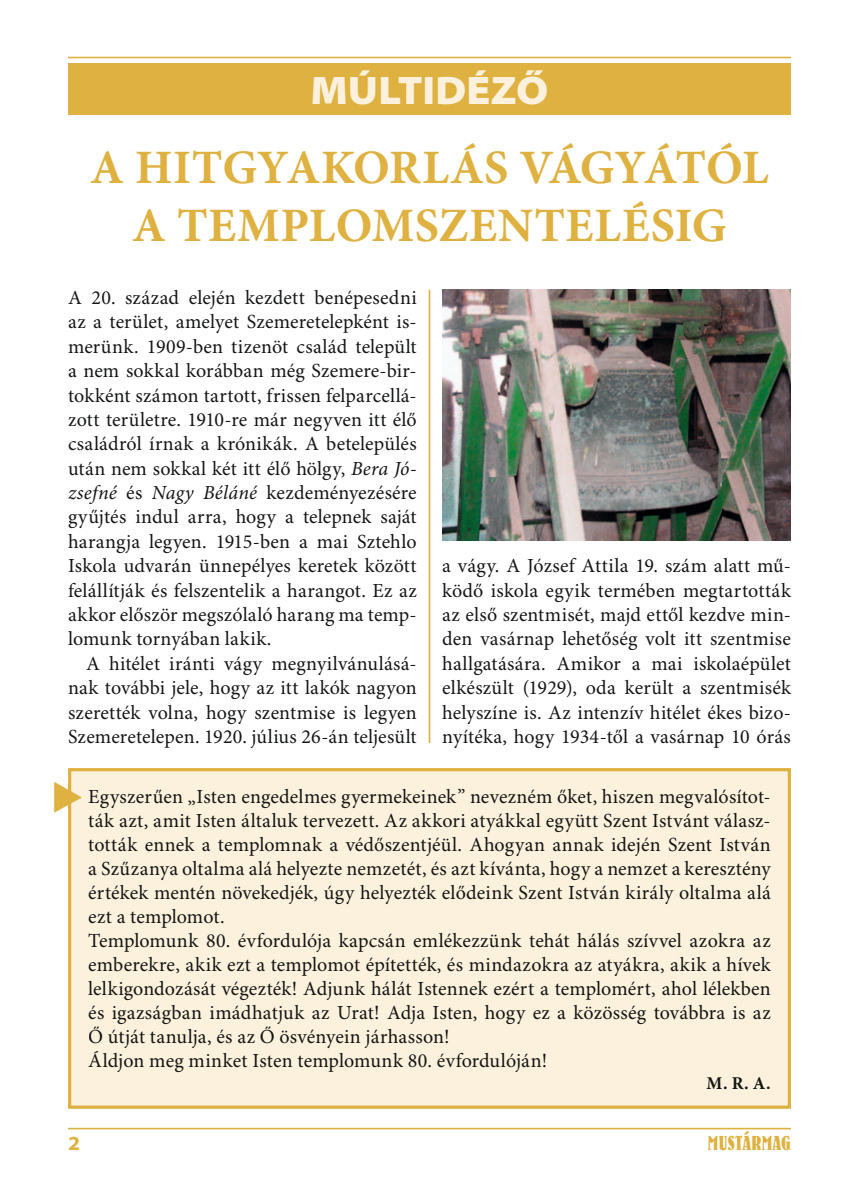
<style>
.page{position:relative;width:842px;height:1191px;background:#fff}
.page>*{position:absolute;margin:0;border:0;box-sizing:border-box;transform-origin:0 0}
.t1{font:700 48px/57.6px "Minion Pro";letter-spacing:.005em;color:#deb140;text-align:center}
.t2{font:900 semi-expanded 40px "Myriad Pro";letter-spacing:.005em;color:#fbf1dd}
.t3{font:40px "European Pi Three";color:#deb140}
.t4{font:20px/24.4px "Minion Pro";letter-spacing:.005em;color:#151616;text-align:justify}
.t5{font:20px/24px "Minion Pro";letter-spacing:.005em;color:#141411}
.t6{font:20px "H Bernhard Condensed Bold";letter-spacing:.01em;color:#deb140}
.t7{font:700 semi-expanded 20px "Myriad Pro";color:#deb140}
.t8{font:700 18px "Minion Pro";color:#141411}
.s1{font-style:italic}
</style>
<div class="page">
<hr style="left:68px;top:1127px;width:723px;height:2px;background:#deb140">
<hr style="left:429px;top:290px;width:1px;height:453px;background:#deb140">
<hr style="left:68px;top:57px;width:723px;height:1px;background:#deb140">
<div style="left:68px;top:63px;width:723px;height:51px;background:#deb140"></div>
<div style="left:70px;top:769px;width:719px;height:338px;background:#fbf1dd"></div>
<div style="left:68px;top:768px;width:723px;height:340px;border:3px solid #deb140"></div>
<img style="left:442px;top:290px;width:349px;height:250px">
<h2 class="t2" style="left:310px;top:75px;width:239px">MÚLTIDÉZŐ</h2>
<h1 class="t1" style="left:90px;top:143px;width:680px">A HITGYAKORLÁS VÁGYÁTÓL<br>A TEMPLOMSZENTELÉSIG</h1>
<p class="t4" style="left:68px;top:287px;width:350px">A 20. század elején kezdett benépesedni az a terület, amelyet Szemeretelepként is&shy;merünk. 1909-ben tizenöt család települt a nem sokkal korábban még Szemere-bir&shy;tokként számon tartott, frissen felparcellá&shy;zott területre. 1910-re már negyven itt élő családról írnak a krónikák. A betelepülés után nem sokkal két itt élő hölgy, <span class="s1">Bera Jó&shy;zsefné</span> és <span class="s1">Nagy Béláné</span> kezdeményezésére gyűjtés indul arra, hogy a telepnek saját harangja legyen. 1915-ben a mai Sztehlo Iskola udvarán ünnepélyes keretek között felállítják és felszentelik a harangot. Ez az akkor először megszólaló harang ma temp&shy;lomunk tornyában lakik.</p>
<p class="t4" style="left:68px;top:653px;width:350px;text-indent:18px">A hitélet iránti vágy megnyilvánulásá&shy;nak további jele, hogy az itt lakók nagyon szerették volna, hogy szentmise is legyen Szemeretelepen. 1920. július 26-án teljesült</p>
<p class="t4" style="left:442px;top:555px;width:350px">a vágy. A József Attila 19. szám alatt mű&shy;ködő iskola egyik termében megtartották az első szentmisét, majd ettől kezdve min&shy;den vasárnap lehetőség volt itt szentmise hallgatására. Amikor a mai iskolaépület elkészült (1929), oda került a szentmisék helyszíne is. Az intenzív hitélet ékes bizo&shy;nyítéka, hogy 1934-től a vasárnap 10 órás</p>
<h2 class="t3" style="left:51px;top:771px;width:35px">-</h2>
<p class="t5" style="left:88px;top:786px;width:684px">Egyszerűen „Isten engedelmes gyermekeinek” nevezném őket, hiszen megvalósítot&shy;ták azt, amit Isten általuk tervezett. Az akkori atyákkal együtt Szent Istvánt válasz&shy;tották ennek a templomnak a védőszentjéül. Ahogyan annak idején Szent István a Szűzanya oltalma alá helyezte nemzetét, és azt kívánta, hogy a nemzet a keresztény értékek mentén növekedjék, úgy helyezték elődeink Szent István király oltalma alá ezt a templomot.<br>Templomunk 80. évfordulója kapcsán emlékezzünk tehát hálás szívvel azokra az emberekre, akik ezt a templomot építették, és mindazokra az atyákra, akik a hívek lelkigondozását végezték! Adjunk hálát Istennek ezért a templomért, ahol lélekben és igazságban imádhatjuk az Urat! Adja Isten, hogy ez a közösség továbbra is az Ő útját tanulja, és az Ő ösvényein járhasson!<br>Áldjon meg minket Isten templomunk 80. évfordulóján!</p>
<p class="t8" style="left:706px;top:1075px;width:66px">M. R. A.</p>
<p class="t7" style="left:68px;top:1135px;width:13px">2</p>
<p class="t6" style="left:708px;top:1134px;width:85px">MUSTÁRMAG</p>
</div>
